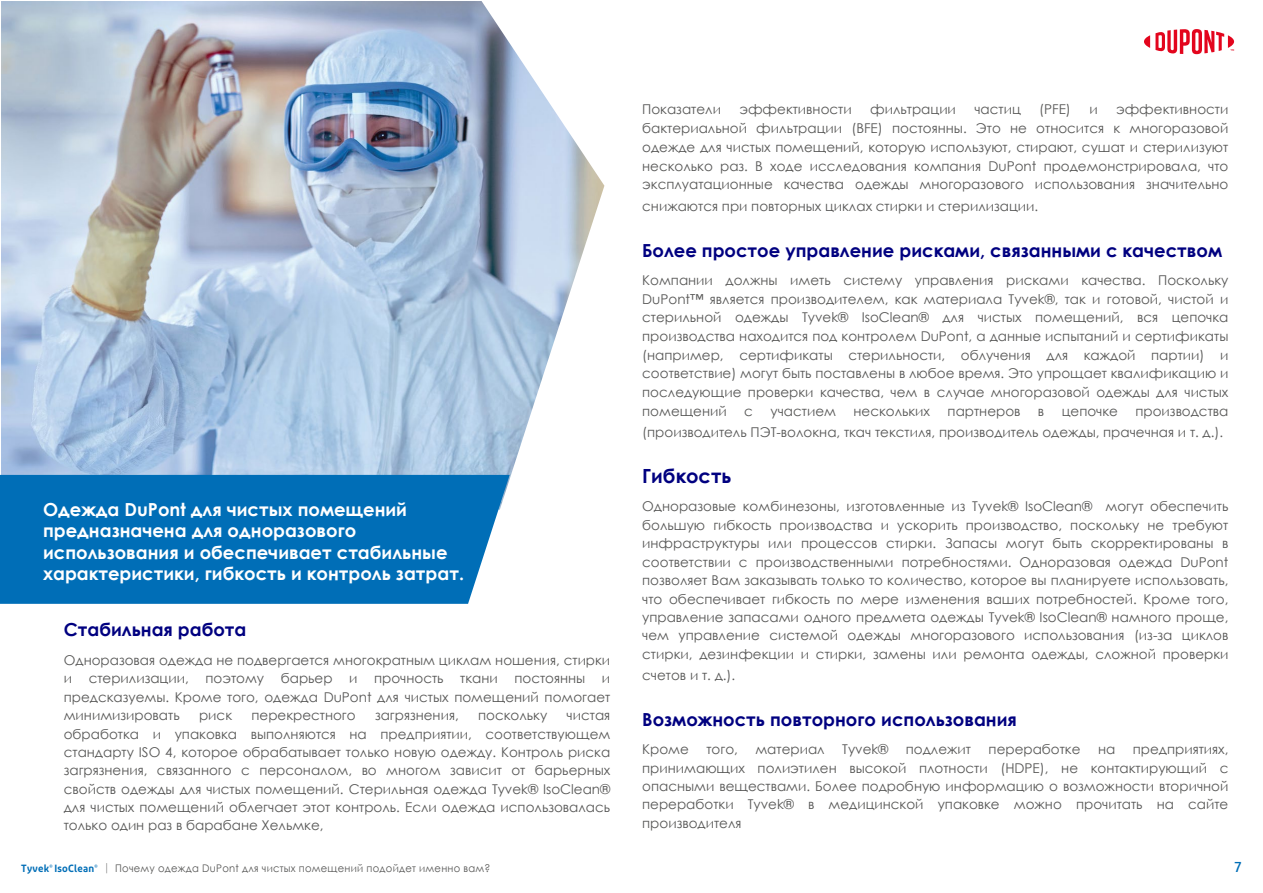
<style>
.page{position:relative;width:1263px;height:893px;background:#fff}
.page>*{position:absolute;margin:0;border:0;box-sizing:border-box;transform-origin:0 0}
.Texte{font:700 19.5px "Century Gothic";color:#000080}
.Sous-titre_niv2{font:700 18px/21.3px "Century Gothic";color:#fff}
.Texte-2{font:700 18px "Century Gothic";color:#000080}
.t1{font:500 15px "Diodrum";color:#006eb7}
.Texte-3{font:13.5px/18.5px "Century Gothic";color:#575756;text-align:justify}
.t2{font:10.5px "Century Gothic";letter-spacing:.025em;color:#575756;scale:.95 1}
.s1{font-family:"Diodrum";font-weight:600;color:#006eb7}
.s2{font-family:"Diodrum";font-weight:300}
</style>
<div class="page">
<img style="left:1px;top:1px;width:603px;height:477px">
<div style="left:0;top:475px;width:510px;height:129px;background:#006eb7"></div>
<svg style="left:1144px;top:29px;width:90px;height:25px"></svg>
<p class="Sous-titre_niv2" style="left:43px;top:498px;width:422px">Одежда DuPont для чистых помещений предназначена для одноразового использования и обеспечивает стабильные характеристики, гибкость и контроль затрат.</p>
<p class="Texte-2" style="left:64px;top:616px;width:184px">Стабильная работа</p>
<p class="Texte-3" style="left:64px;top:650px;width:548px">Одноразовая одежда не подвергается многократным циклам ношения, стирки и стерилизации, поэтому барьер и прочность ткани постоянны и предсказуемы. Кроме того, одежда DuPont для чистых помещений помогает минимизировать</p>
<p class="Texte-3" style="left:199px;top:706px;width:35px">риск</p>
<p class="Texte-3" style="left:251px;top:706px;width:106px">перекрестного</p>
<p class="Texte-3" style="left:375px;top:706px;width:85px">загрязнения,</p>
<p class="Texte-3" style="left:478px;top:706px;width:71px">поскольку</p>
<p class="Texte-3" style="left:64px;top:706px;width:548px;text-indent:503px">чистая обработка и упаковка выполняются на предприятии, соответствующем стандарту ISO 4, которое обрабатывает только новую одежду. Контроль риска загрязнения, связанного с персоналом, во многом зависит от барьерных свойств одежды для чистых помещений. Стерильная одежда Tyvek® IsoClean® для чистых помещений облегчает этот контроль. Если одежда использовалась только один раз в барабане Хельмке,</p>
<p class="Texte-3" style="left:642px;top:100px;width:80px">Показатели</p>
<p class="Texte-3" style="left:739px;top:100px;width:114px">эффективности</p>
<p class="Texte-3" style="left:870px;top:100px;width:87px">фильтрации</p>
<p class="Texte-3" style="left:974px;top:100px;width:48px">частиц</p>
<p class="Texte-3" style="left:1039px;top:100px;width:33px">(PFE)</p>
<p class="Texte-3" style="left:1089px;top:100px;width:10px">и</p>
<p class="Texte-3" style="left:642px;top:100px;width:588px;text-indent:474px">эффективности бактериальной фильтрации (BFE) постоянны. Это не относится к многоразовой одежде для чистых помещений, которую используют, стирают, сушат и стерилизуют несколько раз. В ходе исследования компания DuPont продемонстрировала, что эксплуатационные качества одежды многоразового использования значительно</p>
<p class="Texte-3" style="left:642px;top:196px;width:398px">снижаются при повторных циклах стирки и стерилизации.</p>
<p class="Texte-2" style="left:642px;top:237px;width:581px">Более простое управление рисками, связанными с качеством</p>
<p class="Texte-3" style="left:642px;top:271px;width:588px">Компании должны иметь систему управления рисками качества. Поскольку DuPont™ является производителем, как материала Tyvek®, так и готовой, чистой и стерильной одежды Tyvek® IsoClean® для чистых помещений, вся цепочка производства находится под контролем DuPont, а данные испытаний и сертификаты (например, сертификаты стерильности, облучения для каждой партии) и соответствие) могут быть поставлены в любое время. Это упрощает квалификацию и последующие проверки качества, чем в случае многоразовой одежды для чистых помещений</p>
<p class="Texte-3" style="left:642px;top:400px;width:588px;line-height:21.3px;text-indent:493px">производства (производитель ПЭТ-волокна, ткач текстиля, производитель одежды, прачечная и т. д.).</p>
<p class="Texte" style="left:642px;top:461px;width:91px">Гибкость</p>
<p class="Texte-3" style="left:642px;top:497px;width:588px">Одноразовые комбинезоны, изготовленные из Tyvek® IsoClean® могут обеспечить большую гибкость производства и ускорить производство, поскольку не требуют инфраструктуры или процессов стирки. Запасы могут быть скорректированы в соответствии с производственными потребностями. Одноразовая одежда DuPont позволяет Вам заказывать только то количество, которое вы планируете использовать, что обеспечивает гибкость по мере изменения ваших потребностей. Кроме того, управление запасами одного предмета одежды Tyvek® IsoClean® намного проще, чем управление системой одежды многоразового использования (из-за циклов стирки, дезинфекции и стирки, замены или ремонта одежды, сложной проверки</p>
<p class="Texte-3" style="left:642px;top:665px;width:95px">счетов и т. д.).</p>
<p class="Texte-2" style="left:642px;top:706px;width:376px">Возможность повторного использования</p>
<p class="Texte-3" style="left:642px;top:740px;width:48px">Кроме</p>
<p class="Texte-3" style="left:706px;top:740px;width:33px">того,</p>
<p class="Texte-3" style="left:755px;top:740px;width:71px">материал</p>
<p class="Texte-3" style="left:842px;top:740px;width:48px">Tyvek®</p>
<p class="Texte-3" style="left:906px;top:740px;width:67px">подлежит</p>
<p class="Texte-3" style="left:989px;top:740px;width:93px">переработке</p>
<p class="Texte-3" style="left:1098px;top:740px;width:19px">на</p>
<p class="Texte-3" style="left:744px;top:401px;width:10px">с</p>
<p class="Texte-3" style="left:770px;top:401px;width:67px">участием</p>
<p class="Texte-3" style="left:853px;top:401px;width:78px">нескольких</p>
<p class="Texte-3" style="left:947px;top:401px;width:74px">партнеров</p>
<p class="Texte-3" style="left:1038px;top:401px;width:8px">в</p>
<p class="Texte-3" style="left:1062px;top:401px;width:58px">цепочке</p>
<p class="Texte-3" style="left:642px;top:740px;width:588px;text-indent:491px">предприятиях, принимающих полиэтилен высокой плотности (HDPE), не контактирующий с опасными веществами. Более подробную информацию о возможности вторичной переработки Tyvek® в медицинской упаковке можно прочитать на сайте производителя</p>
<p class="t2" style="left:21px;top:861px;width:495px"><span class="s1">Tyvek</span><sup>®</sup> <span class="s1">IsoClean</span><sup>®</sup> <span class="s2">|</span> Почему одежда DuPont для чистых помещений подойдет именно вам?</p>
<p class="t1" style="left:1234px;top:857px;width:9px">7</p>
</div>
